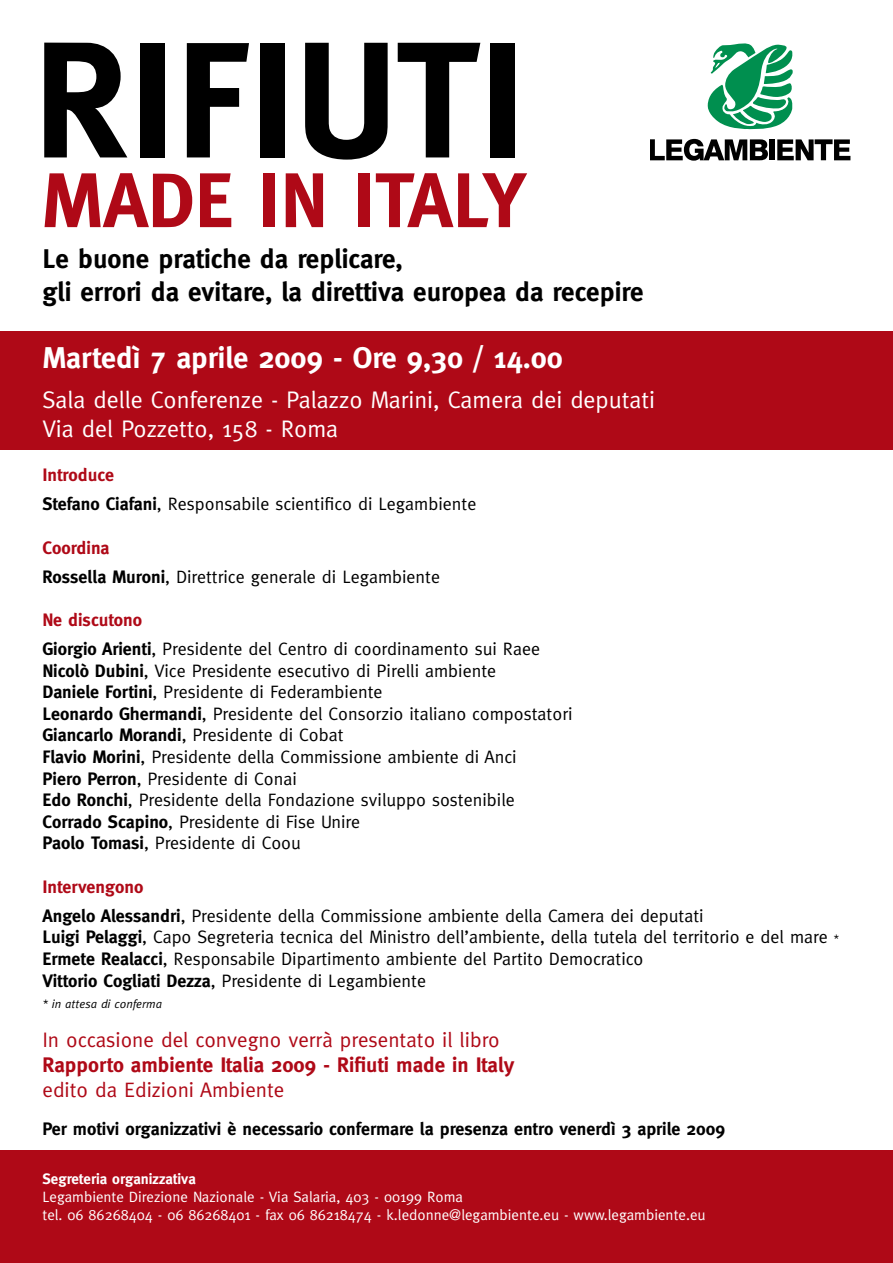
<style>
.page{position:relative;width:893px;height:1263px;background:#fff}
.page>*{position:absolute;margin:0;border:0;box-sizing:border-box;transform-origin:0 0}
.t1{font:700 165px "Meta";color:#000}
.t2{font:700 77.4px "Meta";color:#af0917}
.t3{font:700 30px "Meta";color:#fff}
.t4{font:700 27px/32.4px "Meta";color:#000}
.t5{font:24px/28.8px "Meta";color:#fff}
.t6{font:21px "Meta";color:#af0917}
.t7{font:700 21px "Meta";color:#af0917}
.t8{font:18px/21.6px "Meta";color:#000}
.t9{font:700 18px "Meta";color:#000}
.t10{font:15px/18px "Meta";color:#fff}
.t11{font:700 15px "Meta";color:#fff}
.t12{font:italic 12px "Meta";color:#000}
.s1{font-weight:700;color:#af0917}
.s2{font-weight:700}
.s3{font-size:12px}
</style>
<div class="page">
<div style="left:0;top:332px;width:893px;height:118px;background:#af0917"></div>
<div style="left:0;top:1150px;width:893px;height:113px;background:#af0917"></div>
<svg style="left:650px;top:139px;width:118px;height:22px"></svg>
<div style="left:769px;top:139px;width:6px;height:21px;background:#000"></div>
<svg style="left:777px;top:139px;width:73px;height:21px"></svg>
<svg style="left:707px;top:43px;width:86px;height:87px"></svg>
<h1 class="t1" style="left:34px;top:5px;width:423px">Rifi uti</h1>
<h2 class="t2" style="left:41px;top:156px;width:48px">made</h2>
<h2 class="t2" style="left:258px;top:156px;width:269px">in Italy</h2>
<h3 class="t4" style="left:43px;top:243px;width:602px">Le buone pratiche da replicare,<br>gli errori da evitare, la direttiva europea da recepire</h3>
<h3 class="t3" style="left:43px;top:340px;width:522px">Martedì 7 aprile 2009 - Ore 9,30 / 14.00</h3>
<h3 class="t5" style="left:43px;top:385px;width:614px">Sala delle Conferenze - Palazzo Marini, Camera dei deputati<br>Via del Pozzetto, 158 - Roma</h3>
<p class="t8" style="left:43px;top:460px;width:435px;line-height:29.1px"><span class="s1">Introduce<br></span><span class="s2">Stefano Ciafani</span>, Responsabile scientifico di Legambiente</p>
<p class="t8" style="left:43px;top:533px;width:399px;line-height:29.1px"><span class="s1">Coordina<br></span><span class="s2">Rossella Muroni</span>, Direttrice generale di Legambiente</p>
<p class="t8" style="left:43px;top:605px;width:499px;line-height:29.1px"><span class="s1">Ne discutono<br></span><span class="s2">Giorgio Arienti</span>, Presidente del Centro di coordinamento sui Raee</p>
<p class="t8" style="left:43px;top:659px;width:532px"><span class="s2">Nicolò Dubini</span>, Vice Presidente esecutivo di Pirelli ambiente<br><span class="s2">Daniele Fortini</span>, Presidente di Federambiente<br><span class="s2">Leonardo Ghermandi</span>, Presidente del Consorzio italiano compostatori <span class="s2">Giancarlo Morandi</span>, Presidente di Cobat<br><span class="s2">Flavio Morini</span>, Presidente della Commissione ambiente di Anci<br><span class="s2">Piero Perron</span>, Presidente di Conai<br><span class="s2">Edo Ronchi</span>, Presidente della Fondazione sviluppo sostenibile <span class="s2">Corrado Scapino</span>, Presidente di Fise Unire<br><span class="s2">Paolo Tomasi</span>, Presidente di Coou</p>
<p class="t8" style="left:43px;top:872px;width:663px;line-height:29.1px"><span class="s1">Intervengono<br></span><span class="s2">Angelo Alessandri</span>, Presidente della Commissione ambiente della Camera dei deputati</p>
<p class="t8" style="left:43px;top:926px;width:798px"><span class="s2">Luigi Pelaggi</span>, Capo Segreteria tecnica del Ministro dell’ambiente, della tutela del territorio e del mare <span class="s3">*<br></span><span class="s2">Ermete Realacci</span>, Responsabile Dipartimento ambiente del Partito Democratico<br><span class="s2">Vittorio Cogliati Dezza</span>, Presidente di Legambiente</p>
<p class="t12" style="left:43px;top:997px;width:121px">* in attesa di conferma</p>
<p class="t6" style="left:43px;top:1027px;width:459px">In occasione del convegno verrà presentato il libro</p>
<p class="t7" style="left:43px;top:1052px;width:473px">Rapporto ambiente Italia 2009 - Rifiuti made in Italy</p>
<p class="t6" style="left:43px;top:1077px;width:243px">edito da Edizioni Ambiente</p>
<p class="t9" style="left:43px;top:1119px;width:684px">Per motivi organizzativi è necessario confermare la presenza entro venerdì 3 aprile 2009</p>
<p class="t11" style="left:43px;top:1170px;width:155px">Segreteria organizzativa</p>
<p class="t10" style="left:43px;top:1188px;width:664px">Legambiente Direzione Nazionale - Via Salaria, 403 - 00199 Roma<br>tel. 06 86268404 - 06 86268401 - fax 06 86218474 - k.ledonne@legambiente.eu - www.legambiente.eu</p>
</div>
